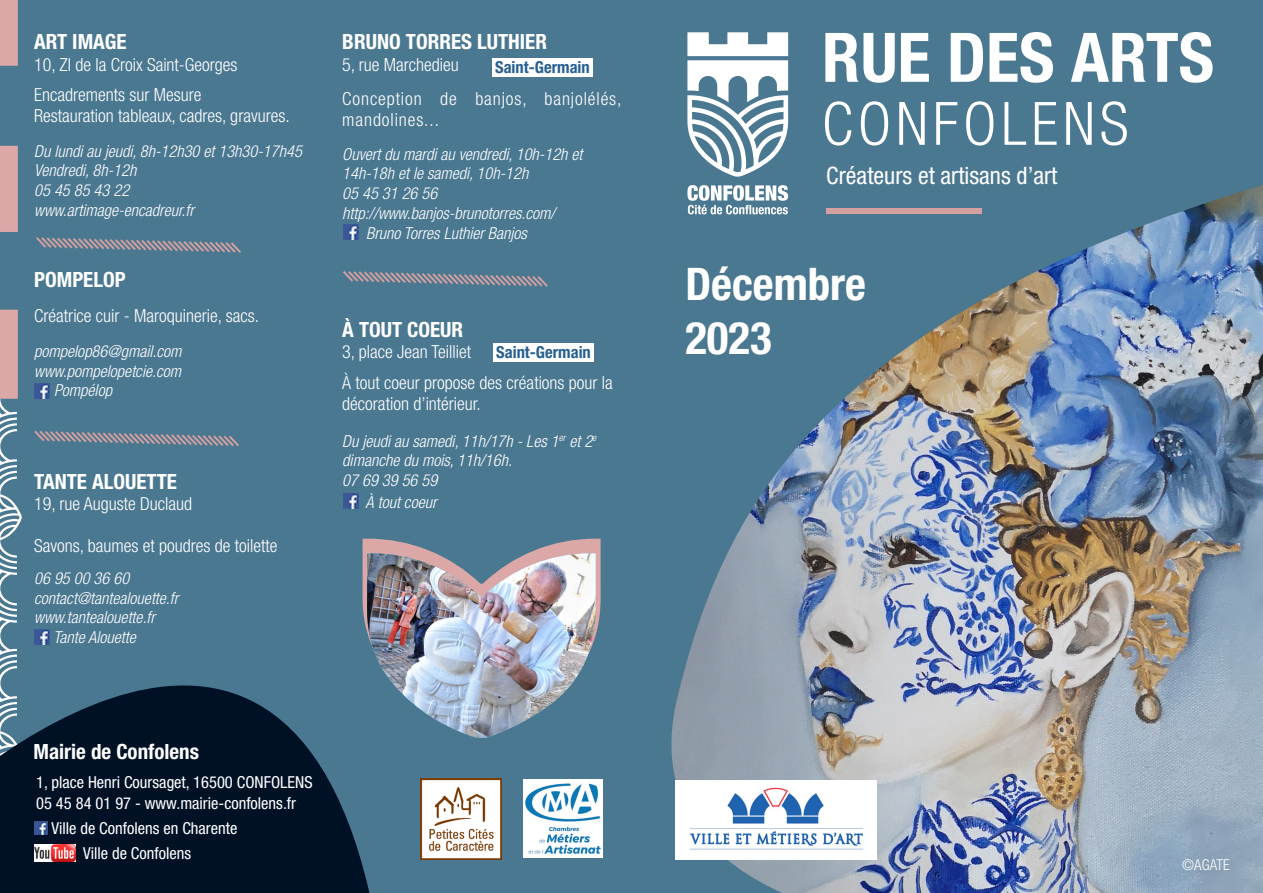
<style>
.page{position:relative;width:1263px;height:893px;background:#4b7891}
.page>*{position:absolute;margin:0;border:0;box-sizing:border-box;transform-origin:0 0}
.t1{font:700 condensed 68.4px "Helvetica Neue LT Pro";color:#fff}
.t2{font:300 condensed 59.85px "Helvetica Neue LT Pro";letter-spacing:.08em;color:#fff}
.t3{font:700 condensed 45px "Helvetica Neue LT Pro";color:#fff}
.t4{font:condensed 24px "Helvetica Neue LT Pro";color:#fff}
.t5{font:700 condensed 21px "Helvetica Neue LT Pro";color:#fff}
.t6{font:300 condensed 18px/21.6px "Helvetica Neue LT Pro";color:#fff}
.t7{font:300 condensed 18px/21.6px "Helvetica Neue LT Pro";letter-spacing:.05em;color:#fff}
.t8{font:italic 300 condensed 16.5px/19.8px "Helvetica Neue LT Pro";color:#fff}
.t9{font:condensed 16.5px "Helvetica Neue LT Pro";color:#fff}
.t10{font:700 condensed 16.5px "Helvetica Neue LT Pro";color:#265f91}
.t11{font:300 condensed 15px "Helvetica Neue LT Pro";color:#fff}
</style>
<div class="page">
<img style="left:671px;top:185px;width:592px;height:708px">
<img style="left:675px;top:780px;width:202px;height:79px">
<div style="left:826px;top:208px;width:156px;height:6px;background:#d5a09f"></div>
<img style="left:466px;top:778px;width:36px;height:81px">
<img style="left:523px;top:779px;width:79px;height:78px">
<svg style="left:687px;top:32px;width:101px;height:145px"></svg>
<svg style="left:687px;top:185px;width:101px;height:29px"></svg>
<svg style="left:0;top:0;width:18px;height:479px"></svg>
<svg style="left:0;top:479px;width:466px;height:414px"></svg>
<img style="left:34px;top:821px;width:14px;height:13px">
<img style="left:34px;top:845px;width:42px;height:16px">
<div style="left:493px;top:343px;width:101px;height:19px;background:#fff"></div>
<div style="left:492px;top:58px;width:101px;height:19px;background:#fff"></div>
<svg style="left:36px;top:237px;width:205px;height:16px"></svg>
<svg style="left:34px;top:430px;width:205px;height:17px"></svg>
<svg style="left:343px;top:271px;width:205px;height:16px"></svg>
<svg style="left:363px;top:539px;width:238px;height:192px"></svg>
<img style="left:367px;top:553px;width:229px;height:185px">
<img style="left:35px;top:384px;width:15px;height:15px">
<img style="left:35px;top:629px;width:15px;height:16px">
<img style="left:343px;top:225px;width:15px;height:15px">
<img style="left:344px;top:493px;width:15px;height:16px">
<p class="t5" style="left:34px;top:29px;width:94px">ART IMAGE</p>
<p class="t6" style="left:34px;top:53px;width:205px">10, ZI de la Croix Saint-Georges</p>
<p class="t6" style="left:34px;top:83px;width:169px">Encadrements sur Mesure</p>
<p class="t6" style="left:34px;top:105px;width:257px">Restauration tableaux, cadres, gravures.</p>
<p class="t8" style="left:34px;top:141px;width:269px">Du lundi au jeudi, 8h-12h30 et 13h30-17h45<br>Vendredi, 8h-12h<br>05 45 85 43 22<br>www.artimage-encadreur.fr</p>
<p class="t5" style="left:34px;top:267px;width:93px">POMPELOP</p>
<p class="t6" style="left:34px;top:305px;width:226px">Créatrice cuir - Maroquinerie, sacs.</p>
<p class="t8" style="left:34px;top:341px;width:149px">pompelop86@gmail.com</p>
<p class="t8" style="left:54px;top:361px;width:129px;text-indent:-20px">www.pompelopetcie.com<br>Pompélop</p>
<p class="t5" style="left:34px;top:469px;width:144px">TANTE ALOUETTE</p>
<p class="t6" style="left:34px;top:493px;width:159px">19, rue Auguste Duclaud</p>
<p class="t6" style="left:34px;top:534px;width:245px">Savons, baumes et poudres de toilette</p>
<p class="t8" style="left:34px;top:568px;width:97px">06 95 00 36 60</p>
<p class="t8" style="left:34px;top:588px;width:146px">contact@tantealouette.fr</p>
<p class="t8" style="left:34px;top:607px;width:122px;text-align:center">www.tantealouette.fr<br>Tante Alouette</p>
<p class="t5" style="left:342px;top:29px;width:206px">BRUNO TORRES LUTHIER</p>
<p class="t6" style="left:342px;top:53px;width:118px">5, rue Marchedieu</p>
<p class="t10" style="left:495px;top:57px;width:96px">Saint-Germain</p>
<p class="t7" style="left:342px;top:88px;width:281px">Conception de banjos, banjolélés, mandolines...</p>
<p class="t8" style="left:342px;top:144px;width:242px">Ouvert du mardi au vendredi, 10h-12h et<br>14h-18h et le samedi, 10h-12h</p>
<p class="t8" style="left:342px;top:183px;width:214px">05 45 31 26 56 http://www.banjos-brunotorres.com/</p>
<p class="t8" style="left:366px;top:223px;width:162px">Bruno Torres Luthier Banjos</p>
<p class="t5" style="left:342px;top:317px;width:122px">À TOUT COEUR</p>
<p class="t6" style="left:342px;top:341px;width:130px">3, place Jean Teilliet</p>
<p class="t10" style="left:496px;top:342px;width:96px">Saint-Germain</p>
<p class="t6" style="left:342px;top:371px;width:272px">À tout coeur propose des créations pour la décoration d’intérieur.</p>
<p class="t8" style="left:342px;top:431px;width:256px">Du jeudi au samedi, 11h/17h - Les 1<sup>er</sup> et 2<sup>e </sup>dimanche du mois, 11h/16h.<br>07 69 39 56 59</p>
<p class="t8" style="left:365px;top:492px;width:73px">À tout coeur</p>
<p class="t5" style="left:34px;top:739px;width:167px">Mairie de Confolens</p>
<p class="t9" style="left:36px;top:772px;width:278px">1, place Henri Coursaget, 16500 CONFOLENS</p>
<p class="t9" style="left:36px;top:793px;width:261px">05 45 84 01 97 - www.mairie-confolens.fr</p>
<p class="t9" style="left:51px;top:818px;width:187px">Ville de Confolens en Charente</p>
<p class="t9" style="left:83px;top:844px;width:110px">Ville de Confolens</p>
<p class="t1" style="left:822px;top:17px;width:394px">RUE DES ARTS</p>
<p class="t2" style="left:822px;top:89px;width:308px">CONFOLENS</p>
<p class="t4" style="left:826px;top:161px;width:233px">Créateurs et artisans d’art</p>
<p class="t3" style="left:685px;top:257px;width:182px">Décembre</p>
<p class="t3" style="left:685px;top:311px;width:88px">2023</p>
<p class="t11" style="left:1182px;top:856px;width:49px">©AGATE</p>
</div>
